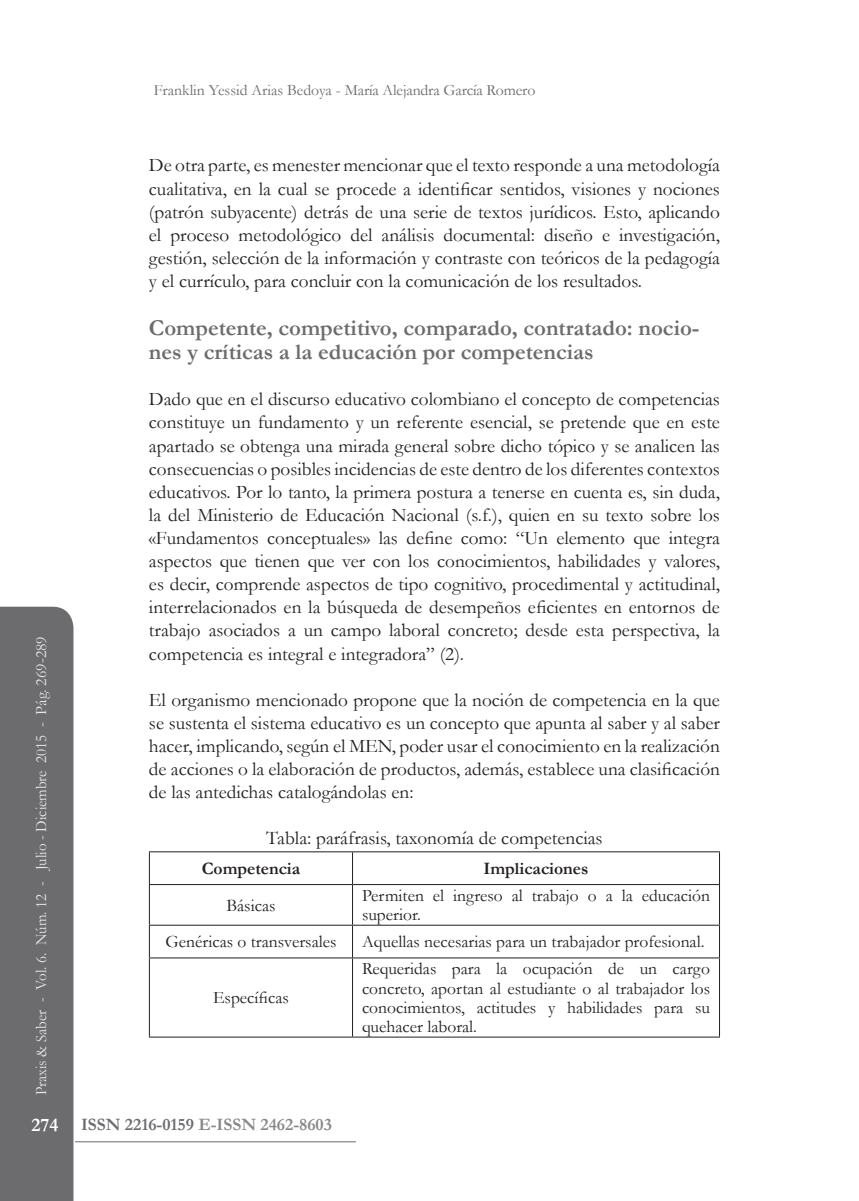
<style>
.page{position:relative;width:859px;height:1201px;background:#fff}
.page>*{position:absolute;margin:0;border:0;box-sizing:border-box;transform-origin:0 0}
.t1{font:700 22.75px/24.5px "Garamond";color:#6c6c6e}
.t2{font:19.25px/23.1px "Garamond";color:#231f20;text-align:justify}
.t3{font:17.5px/19.2px "Garamond";color:#231f20}
.t4{font:700 17.5px "Garamond";color:#888}
.t5{font:700 17.5px "Garamond";color:#231f20}
.t6{font:15.75px "Garamond";color:#e6e7e9;scale:.95 1}
.t7{font:15.75px "Garamond";letter-spacing:-.01em;color:#6c6c6e}
.s1{font-size:19.25px;color:#fff}
.s2{color:#6c6d70}
</style>
<div class="page">
<div style="left:0;top:606px;width:73px;height:594px;background:#6c6c6e"></div>
<hr style="left:75px;top:1141px;width:280px;height:1px;background:#6c6c6e">
<hr style="left:149px;top:851px;width:203px;height:1px;background:#231f20">
<hr style="left:352px;top:851px;width:367px;height:1px;background:#231f20">
<hr style="left:149px;top:884px;width:203px;height:1px;background:#231f20">
<hr style="left:352px;top:884px;width:367px;height:1px;background:#231f20">
<hr style="left:149px;top:924px;width:203px;height:1px;background:#231f20">
<hr style="left:352px;top:924px;width:367px;height:1px;background:#231f20">
<hr style="left:149px;top:957px;width:203px;height:1px;background:#231f20">
<hr style="left:352px;top:957px;width:367px;height:1px;background:#231f20">
<hr style="left:149px;top:1036px;width:203px;height:1px;background:#231f20">
<hr style="left:352px;top:1036px;width:367px;height:1px;background:#231f20">
<hr style="left:149px;top:852px;width:1px;height:32px;background:#231f20">
<hr style="left:149px;top:885px;width:1px;height:39px;background:#231f20">
<hr style="left:149px;top:925px;width:1px;height:32px;background:#231f20">
<hr style="left:149px;top:958px;width:1px;height:78px;background:#231f20">
<hr style="left:352px;top:852px;width:1px;height:32px;background:#231f20">
<hr style="left:718px;top:852px;width:1px;height:32px;background:#231f20">
<hr style="left:352px;top:885px;width:1px;height:39px;background:#231f20">
<hr style="left:718px;top:885px;width:1px;height:39px;background:#231f20">
<hr style="left:352px;top:925px;width:1px;height:32px;background:#231f20">
<hr style="left:718px;top:925px;width:1px;height:32px;background:#231f20">
<hr style="left:352px;top:958px;width:1px;height:78px;background:#231f20">
<hr style="left:718px;top:958px;width:1px;height:78px;background:#231f20">
<p class="t6" style="left:30px;top:1095px;width:485px;rotate:-90deg">Praxis &amp; Saber - Vol. 6. Núm. 12 - Julio - Diciembre 2015 - Pág. 269-289</p>
<p class="t7" style="left:154px;top:80px;width:383px">Franklin Yessid Arias Bedoya - María Alejandra García Romero</p>
<p class="t2" style="left:149px;top:153px;width:572px">De otra parte, es menester mencionar que el texto responde a una metodología cualitativa, en la cual se procede a identificar sentidos, visiones y nociones (patrón subyacente) detrás de una serie de textos jurídicos. Esto, aplicando el proceso metodológico del análisis documental: diseño e investigación, gestión, selección de la información y contraste con teóricos de la pedagogía y el currículo, para concluir con la comunicación de los resultados.</p>
<p class="t1" style="left:149px;top:315px;width:552px">Competente, competitivo, comparado, contratado: nocio&shy;nes y críticas a la educación por competencias</p>
<p class="t2" style="left:149px;top:387px;width:572px">Dado que en el discurso educativo colombiano el concepto de competencias constituye un fundamento y un referente esencial, se pretende que en este apartado se obtenga una mirada general sobre dicho tópico y se analicen las consecuencias o posibles incidencias de este dentro de los diferentes contextos educativos. Por lo tanto, la primera postura a tenerse en cuenta es, sin duda, la del Ministerio de Educación Nacional (s.f.), quien en su texto sobre los «Fundamentos conceptuales» las define como: “Un elemento que integra aspectos que tienen que ver con los conocimientos, habilidades y valores, es decir, comprende aspectos de tipo cognitivo, procedimental y actitudinal, interrelacionados en la búsqueda de desempeños eficientes en entornos de trabajo asociados a un campo laboral concreto; desde esta perspectiva, la competencia es integral e integradora” (2).</p>
<p class="t2" style="left:149px;top:687px;width:572px">El organismo mencionado propone que la noción de competencia en la que se sustenta el sistema educativo es un concepto que apunta al saber y al saber hacer, implicando, según el MEN, poder usar el conocimiento en la realización de acciones o la elaboración de productos, además, establece una clasificación de las antedichas catalogándolas en:</p>
<p class="t2" style="left:266px;top:826px;width:338px">Tabla: paráfrasis, taxonomía de competencias</p>
<p class="t5" style="left:202px;top:856px;width:100px">Competencia</p>
<p class="t5" style="left:483px;top:856px;width:106px">Implicaciones</p>
<p class="t3" style="left:226px;top:895px;width:51px">Básicas</p>
<p class="t3" style="left:362px;top:885px;width:349px">Permiten el ingreso al trabajo o a la educación superior.</p>
<p class="t3" style="left:165px;top:931px;width:172px">Genéricas o transversales</p>
<p class="t3" style="left:362px;top:931px;width:344px">Aquellas necesarias para un trabajador profesional.</p>
<p class="t3" style="left:213px;top:987px;width:77px">Específicas</p>
<p class="t3" style="left:362px;top:958px;width:349px;text-align:justify">Requeridas para la ocupación de un cargo concreto, aportan al estudiante o al trabajador los conocimientos, actitudes y habilidades para su quehacer laboral.</p>
<p class="t4" style="left:31px;top:1112px;width:302px"><span class="s1">274</span> <span class="s2">ISSN 2216-0159</span> E-ISSN 2462-8603</p>
</div>
